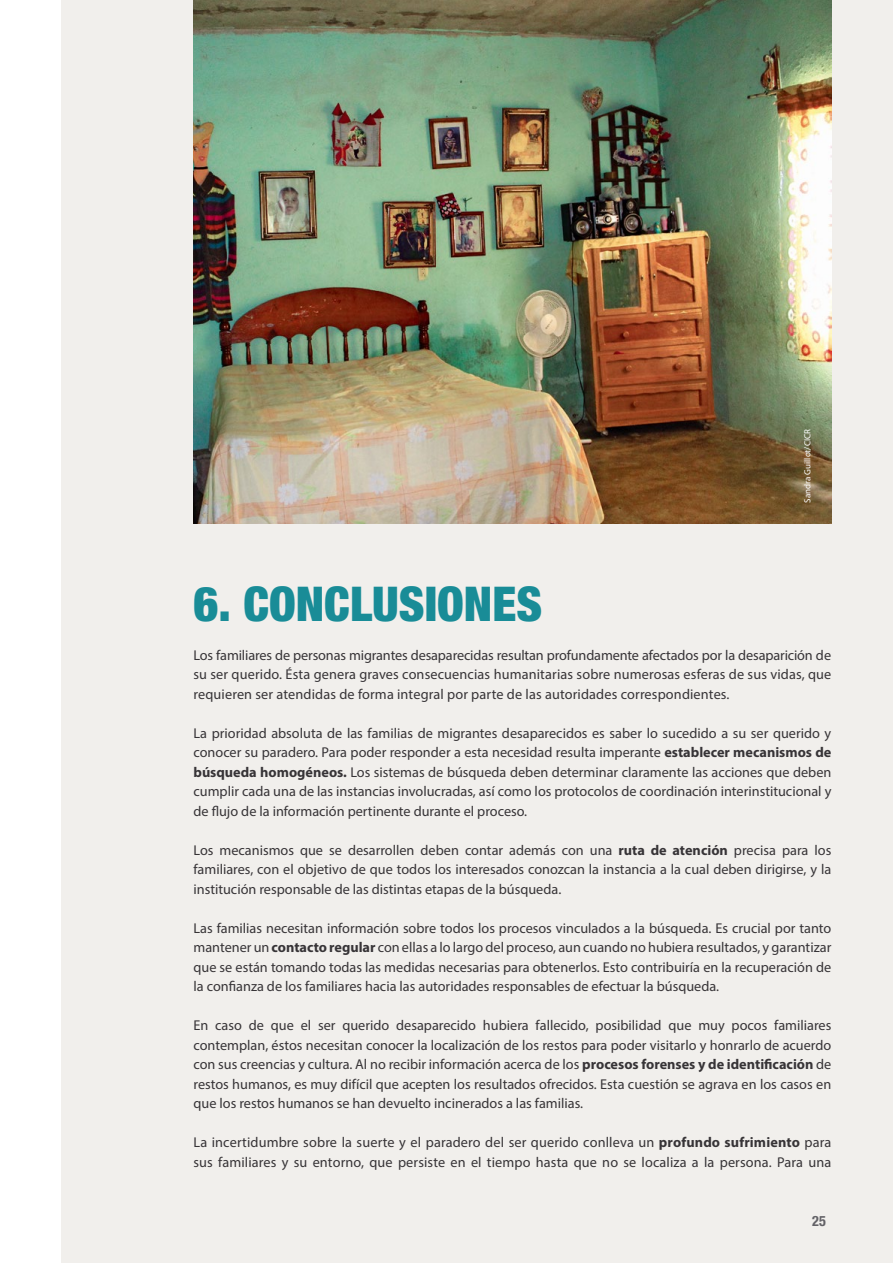
<style>
.page{position:relative;width:893px;height:1263px;background:#fff}
.page>*{position:absolute;margin:0;border:0;box-sizing:border-box;transform-origin:0 0}
.t1{font:900 condensed 48px "Helvetica Neue LT Std";color:#198c97}
.t2{font:14.25px/19.5px "Myriad Pro";color:#373437;text-align:justify}
.t3{font:700 condensed 14.25px "Helvetica Neue LT Std";color:#636267}
.t4{font:9px "Myriad Pro";color:#fff}
.s1{font-weight:700}
</style>
<div class="page">
<div style="left:62px;top:0;width:831px;height:1263px;background:#f1efec"></div>
<img style="left:193px;top:0;width:638px;height:524px">
<p class="t4" style="left:802px;top:503px;width:75px;rotate:-90deg">Sandra Guillot/CICR</p>
<h1 class="t1" style="left:193px;top:574px;width:348px">6. CONCLUSIONES</h1>
<p class="t2" style="left:193px;top:645px;width:639px">Los familiares de personas migrantes desaparecidas resultan profundamente afectados por la desaparición de su ser querido. Ésta genera graves consecuencias humanitarias sobre numerosas esferas de sus vidas, que requieren ser atendidas de forma integral por parte de las autoridades correspondientes.</p>
<p class="t2" style="left:193px;top:723px;width:639px">La prioridad absoluta de las familias de migrantes desaparecidos es saber lo sucedido a su ser querido y conocer su paradero. Para poder responder a esta necesidad resulta imperante <span class="s1">establecer mecanismos de búsqueda homogéneos.</span> Los sistemas de búsqueda deben determinar claramente las acciones que deben cumplir cada una de las instancias involucradas, así como los protocolos de coordinación interinstitucional y de flujo de la información pertinente durante el proceso.</p>
<p class="t2" style="left:193px;top:840px;width:639px">Los mecanismos que se desarrollen deben contar además con una <span class="s1">ruta de atención</span> precisa para los familiares, con el objetivo de que todos los interesados conozcan la instancia a la cual deben dirigirse, y la institución responsable de las distintas etapas de la búsqueda.</p>
<p class="t2" style="left:193px;top:918px;width:639px">Las familias necesitan información sobre todos los procesos vinculados a la búsqueda. Es crucial por tanto mantener un <span class="s1">contacto regular</span> con ellas a lo largo del proceso, aun cuando no hubiera resultados, y garantizar que se están tomando todas las medidas necesarias para obtenerlos. Esto contribuiría en la recuperación de la confianza de los familiares hacia las autoridades responsables de efectuar la búsqueda.</p>
<p class="t2" style="left:193px;top:1015px;width:639px">En caso de que el ser querido desaparecido hubiera fallecido, posibilidad que muy pocos familiares contemplan, éstos necesitan conocer la localización de los restos para poder visitarlo y honrarlo de acuerdo con sus creencias y cultura. Al no recibir información acerca de los <span class="s1">procesos forenses y de identificación</span> de restos humanos, es muy difícil que acepten los resultados ofrecidos. Esta cuestión se agrava en los casos en que los restos humanos se han devuelto incinerados a las familias.</p>
<p class="t2" style="left:193px;top:1132px;width:639px">La incertidumbre sobre la suerte y el paradero del ser querido conlleva un <span class="s1">profundo sufrimiento</span> para sus familiares y su entorno, que persiste en el tiempo hasta que no se localiza a la persona. Para una</p>
<p class="t3" style="left:812px;top:1213px;width:15px">25</p>
</div>
